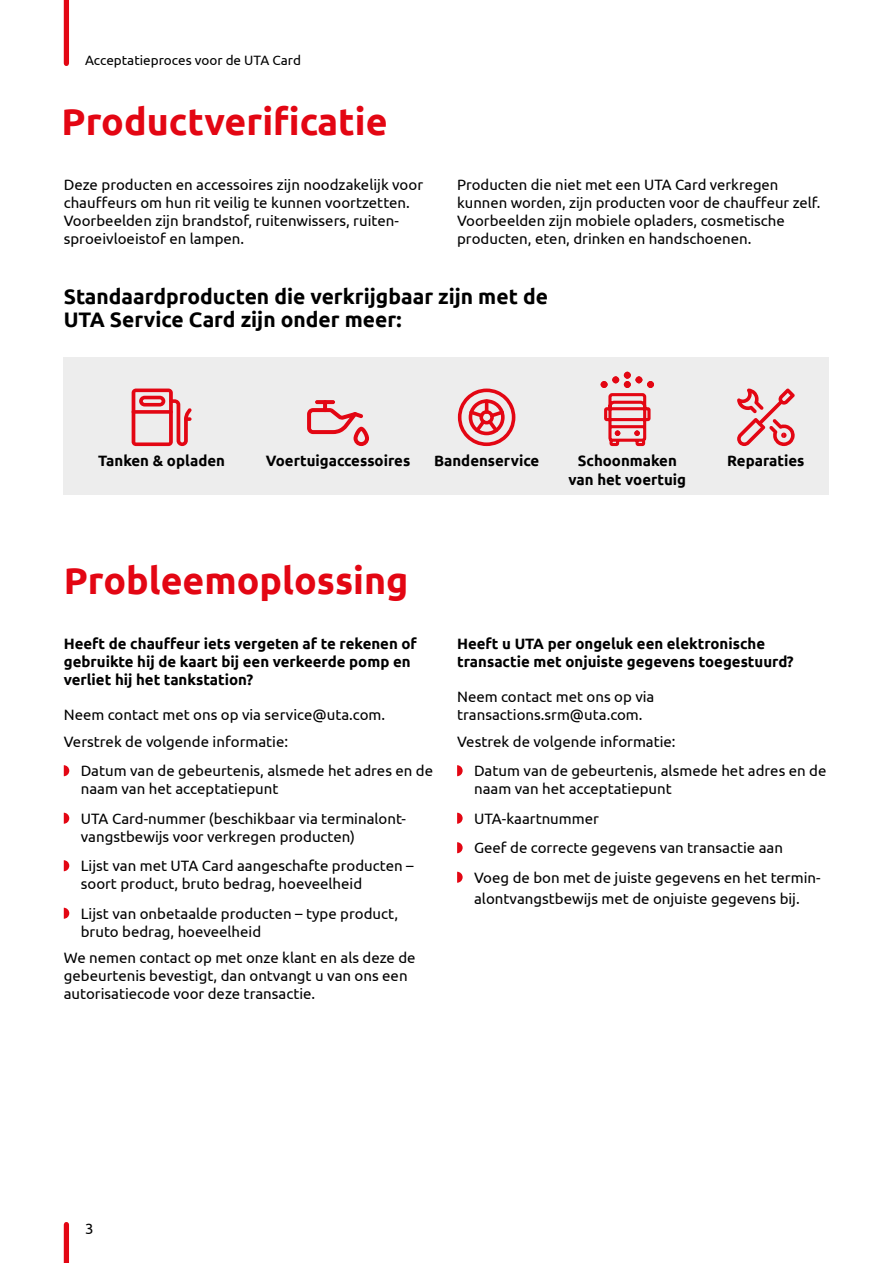
<style>
.page{position:relative;width:893px;height:1263px;background:#fff}
.page>*{position:absolute;margin:0;border:0;box-sizing:border-box;transform-origin:0 0}
.t1{font:700 37.5px "Ubuntu";color:#e30613}
.t2{font:700 21px/22.5px "Ubuntu";color:#000}
.t3{font:15px/18px "Ubuntu";color:#000}
.t4{font:700 15px/18px "Ubuntu";color:#000}
.t5{font:13.5px "Ubuntu";color:#000}
</style>
<div class="page">
<div style="left:64px;top:358px;width:765px;height:137px;background:#ededed"></div>
<div style="left:64px;top:0;width:5px;height:63px;background:#e30613"></div>
<svg style="left:64px;top:765px;width:5px;height:11px"></svg>
<svg style="left:64px;top:813px;width:5px;height:11px"></svg>
<svg style="left:64px;top:860px;width:5px;height:11px"></svg>
<svg style="left:64px;top:908px;width:5px;height:11px"></svg>
<svg style="left:457px;top:765px;width:6px;height:11px"></svg>
<svg style="left:457px;top:813px;width:6px;height:11px"></svg>
<svg style="left:457px;top:842px;width:6px;height:11px"></svg>
<svg style="left:457px;top:872px;width:6px;height:11px"></svg>
<div style="left:64px;top:1224px;width:5px;height:39px;background:#e30613"></div>
<svg style="left:132px;top:388px;width:60px;height:58px"></svg>
<svg style="left:737px;top:388px;width:58px;height:58px"></svg>
<svg style="left:323px;top:400px;width:4px;height:12px"></svg>
<svg style="left:315px;top:400px;width:20px;height:4px"></svg>
<svg style="left:307px;top:408px;width:62px;height:38px"></svg>
<svg style="left:458px;top:388px;width:57px;height:58px"></svg>
<svg style="left:601px;top:372px;width:53px;height:75px"></svg>
<p class="t5" style="left:85px;top:52px;width:217px">Acceptatieproces voor de UTA Card</p>
<h1 class="t1" style="left:62px;top:99px;width:328px">Productverificatie</h1>
<p class="t3" style="left:64px;top:176px;width:361px">Deze producten en accessoires zijn noodzakelijk voor chauffeurs om hun rit veilig te kunnen voortzetten.<br>Voorbeelden zijn brandstof, ruitenwissers, ruiten&shy;sproeivloeistof en lampen.</p>
<p class="t3" style="left:457px;top:176px;width:365px">Producten die niet met een UTA Card verkregen kunnen worden, zijn producten voor de chauffeur zelf.<br>Voorbeelden zijn mobiele opladers, cosmetische producten, eten, drinken en handschoenen.</p>
<h2 class="t2" style="left:64px;top:285px;width:486px">Standaardproducten die verkrijgbaar zijn met de<br>UTA Service Card zijn onder meer:</h2>
<p class="t4" style="left:98px;top:451px;width:128px">Tanken &amp; opladen</p>
<p class="t4" style="left:266px;top:451px;width:146px">Voertuigaccessoires</p>
<p class="t4" style="left:434px;top:451px;width:107px">Bandenservice</p>
<p class="t4" style="left:578px;top:451px;width:101px">Schoonmaken</p>
<p class="t4" style="left:727px;top:451px;width:79px">Reparaties</p>
<p class="t4" style="left:568px;top:471px;width:119px">van het voertuig</p>
<h1 class="t1" style="left:64px;top:558px;width:346px">Probleemoplossing</h1>
<p class="t4" style="left:64px;top:635px;width:355px">Heeft de chauffeur iets vergeten af te rekenen of gebruikte hij de kaart bij een verkeerde pomp en verliet hij het tankstation?</p>
<p class="t3" style="left:64px;top:701px;width:323px;line-height:26.5px">Neem contact met ons op via service@uta.com.<br>Verstrek de volgende informatie:</p>
<p class="t3" style="left:81px;top:761px;width:354px">Datum van de gebeurtenis, alsmede het adres en de naam van het acceptatiepunt</p>
<p class="t3" style="left:81px;top:809px;width:327px">UTA Card-nummer (beschikbaar via terminalont&shy;vangstbewijs voor verkregen producten)</p>
<p class="t3" style="left:81px;top:856px;width:334px">Lijst van met UTA Card aangeschafte producten – soort product, bruto bedrag, hoeveelheid</p>
<p class="t3" style="left:81px;top:904px;width:319px">Lijst van onbetaalde producten – type product, bruto bedrag, hoeveelheid</p>
<p class="t3" style="left:64px;top:948px;width:353px">We nemen contact op met onze klant en als deze de gebeurtenis bevestigt, dan ontvangt u van ons een autorisatiecode voor deze transactie.</p>
<p class="t4" style="left:457px;top:635px;width:338px">Heeft u UTA per ongeluk een elektronische transactie met onjuiste gegevens toegestuurd?</p>
<p class="t3" style="left:457px;top:687px;width:199px">Neem contact met ons op via transactions.srm@uta.com.</p>
<p class="t3" style="left:474px;top:726px;width:354px;line-height:29.5px;text-indent:-17px">Vestrek de volgende informatie:<br>Datum van de gebeurtenis, alsmede het adres en de</p>
<p class="t3" style="left:474px;top:774px;width:348px;line-height:29.5px">naam van het acceptatiepunt<br>UTA-kaartnummer<br>Geef de correcte gegevens van transactie aan Voeg de bon met de juiste gegevens en het termin-</p>
<p class="t3" style="left:474px;top:889px;width:327px">alontvangstbewijs met de onjuiste gegevens bij.</p>
<p class="t3" style="left:85px;top:1219px;width:10px">3</p>
</div>
